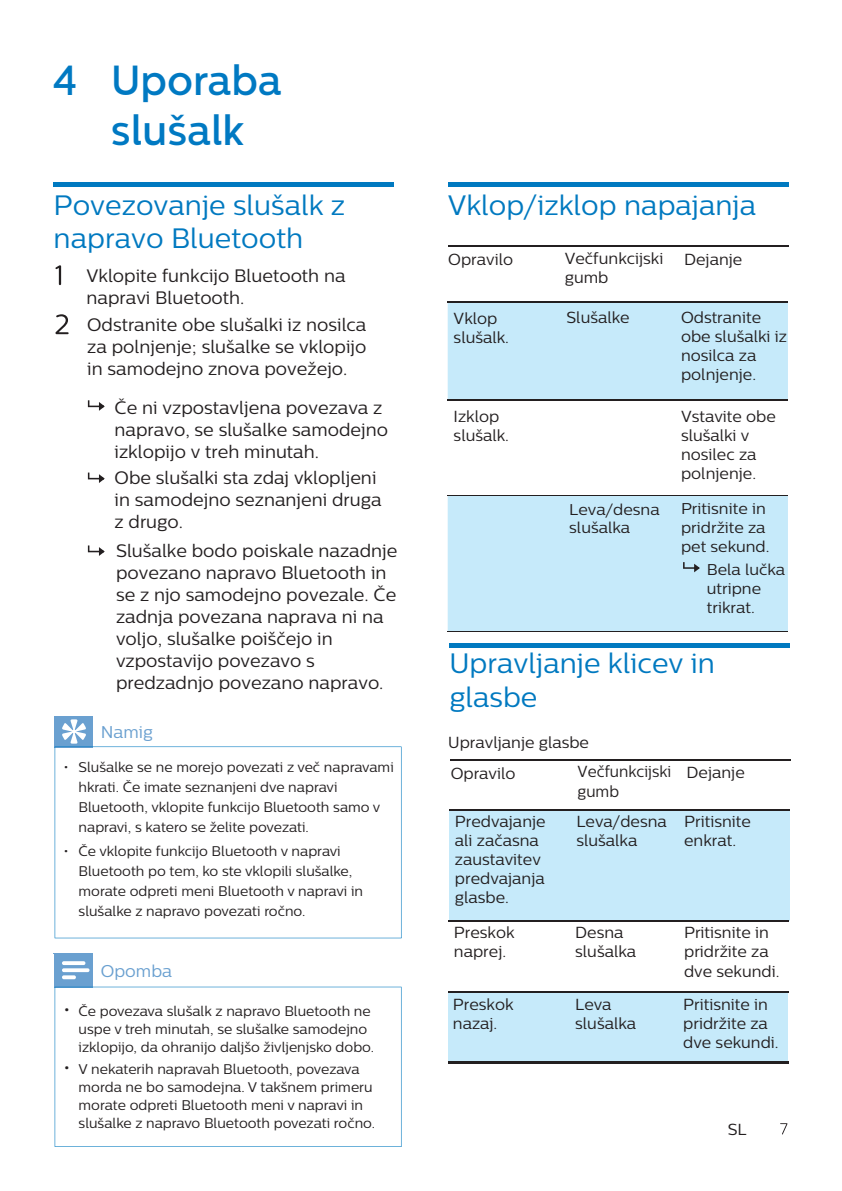
<style>
.page{position:relative;width:842px;height:1191px;background:#fff}
.page>*{position:absolute;margin:0;border:0;box-sizing:border-box;transform-origin:0 0}
.t1{font:500 42px/50.4px "Centrale Sans";color:#0079c2;text-align:center}
.t2{font:28px/33.6px "Centrale Sans";color:#0079c0}
.t3{font:18px/22px "Centrale Sans";color:#231f20}
.t4{font:17px "Centrale Sans";color:#6aa0d0}
.t5{font:16px/19.2px "Centrale Sans";color:#231f20}
.t6{font:16px/19.2px "Centrale Sans";color:#231f20;scale:.95 1}
.t7{font:15.6px/18.8px "Centrale Sans";color:#231f20}
.t8{font:14px/20px "Centrale Sans";color:#231f20}
.s1{font-size:18px}
</style>
<div class="page">
<svg style="left:780px;top:1123px;width:7px;height:11px"></svg>
<hr style="left:54px;top:182px;width:340px;height:4px;background:#0079c0">
<svg style="left:55px;top:265px;width:6px;height:20px"></svg>
<svg style="left:55px;top:314px;width:14px;height:20px"></svg>
<svg style="left:88px;top:400px;width:17px;height:11px"></svg>
<svg style="left:88px;top:472px;width:17px;height:11px"></svg>
<svg style="left:88px;top:545px;width:17px;height:11px"></svg>
<div style="left:54px;top:716px;width:39px;height:31px;background:#6aa0d0"></div>
<hr style="left:93px;top:716px;width:1px;height:30px;background:#6aa0d0">
<svg style="left:62px;top:719px;width:24px;height:24px"></svg>
<hr style="left:448px;top:182px;width:340px;height:4px;background:#0079c0">
<hr style="left:449px;top:643px;width:340px;height:4px;background:#0079c0">
<div style="left:54px;top:953px;width:39px;height:34px;background:#6aa0d0"></div>
<hr style="left:93px;top:953px;width:1px;height:34px;background:#6aa0d0">
<svg style="left:62px;top:961px;width:27px;height:18px"></svg>
<div style="left:448px;top:302px;width:340px;height:97px;background:#c6eafa"></div>
<div style="left:448px;top:496px;width:340px;height:135px;background:#c6eafa"></div>
<hr style="left:448px;top:246px;width:128px;height:1px;background:#231f20">
<hr style="left:576px;top:246px;width:108px;height:1px;background:#231f20">
<hr style="left:684px;top:246px;width:104px;height:1px;background:#231f20">
<hr style="left:448px;top:301px;width:128px;height:1px;background:#231f20">
<hr style="left:576px;top:301px;width:108px;height:1px;background:#231f20">
<hr style="left:684px;top:301px;width:104px;height:1px;background:#231f20">
<hr style="left:448px;top:399px;width:128px;height:2px;background:#231f20">
<hr style="left:576px;top:399px;width:108px;height:2px;background:#231f20">
<hr style="left:684px;top:399px;width:104px;height:2px;background:#231f20">
<hr style="left:448px;top:631px;width:340px;height:1px;background:#231f20">
<hr style="left:448px;top:495px;width:340px;height:1px;background:#231f20">
<svg style="left:683px;top:562px;width:17px;height:10px"></svg>
<div style="left:675px;top:991px;width:113px;height:71px;background:#c6eafa"></div>
<div style="left:571px;top:991px;width:104px;height:71px;background:#c6eafa"></div>
<div style="left:448px;top:991px;width:122px;height:71px;background:#c6eafa"></div>
<div style="left:677px;top:809px;width:112px;height:111px;background:#c6eafa"></div>
<div style="left:572px;top:809px;width:104px;height:111px;background:#c6eafa"></div>
<div style="left:449px;top:809px;width:123px;height:111px;background:#c6eafa"></div>
<hr style="left:450px;top:760px;width:133px;height:1px;background:#231f20">
<hr style="left:583px;top:760px;width:93px;height:1px;background:#231f20">
<hr style="left:676px;top:760px;width:114px;height:1px;background:#231f20">
<hr style="left:449px;top:809px;width:132px;height:1px;background:#231f20">
<hr style="left:581px;top:809px;width:94px;height:1px;background:#231f20">
<hr style="left:675px;top:809px;width:114px;height:1px;background:#231f20">
<hr style="left:448px;top:920px;width:132px;height:1px;background:#231f20">
<hr style="left:580px;top:920px;width:94px;height:1px;background:#231f20">
<hr style="left:674px;top:920px;width:114px;height:1px;background:#231f20">
<hr style="left:448px;top:991px;width:132px;height:1px;background:#231f20">
<hr style="left:580px;top:991px;width:94px;height:1px;background:#231f20">
<hr style="left:674px;top:991px;width:114px;height:1px;background:#231f20">
<hr style="left:448px;top:1061px;width:132px;height:2px;background:#231f20">
<hr style="left:580px;top:1061px;width:94px;height:2px;background:#231f20">
<hr style="left:674px;top:1061px;width:114px;height:2px;background:#231f20">
<svg style="left:55px;top:746px;width:346px;height:192px"></svg>
<svg style="left:55px;top:986px;width:346px;height:160px"></svg>
<h1 class="t1" style="left:53px;top:55px;width:231px">4 Uporaba slušalk</h1>
<h2 class="t2" style="left:54px;top:188px;width:293px">Povezovanje slušalk z napravo Bluetooth</h2>
<p class="t3" style="left:87px;top:264px;width:261px">Vklopite funkcijo Bluetooth na napravi Bluetooth.</p>
<p class="t3" style="left:87px;top:313px;width:281px;text-align:justify">Odstranite obe slušalki iz nosilca za polnjenje; slušalke se vklopijo in samodejno znova povežejo.</p>
<p class="t3" style="left:115px;top:397px;width:275px">Če ni vzpostavljena povezava z napravo, se slušalke samodejno izklopijo v treh minutah.</p>
<p class="t3" style="left:115px;top:466px;width:268px">Obe slušalki sta zdaj vklopljeni in samodejno seznanjeni druga z drugo.</p>
<p class="t3" style="left:116px;top:539px;width:283px">Slušalke bodo poiskale nazadnje povezano napravo Bluetooth in se z njo samodejno povezale. Če zadnja povezana naprava ni na voljo, slušalke poiščejo in vzpostavijo povezavo s predzadnjo povezano napravo.</p>
<p class="t4" style="left:101px;top:722px;width:54px">Namig</p>
<p class="t8" style="left:79px;top:757px;width:317px;text-indent:-15px">• Slušalke se ne morejo povezati z več napravami hkrati. Če imate seznanjeni dve napravi Bluetooth, vklopite funkcijo Bluetooth samo v napravi, s katero se želite povezati.</p>
<p class="t8" style="left:79px;top:841px;width:286px;text-indent:-15px">• Če vklopite funkcijo Bluetooth v napravi Bluetooth po tem, ko ste vklopili slušalke, morate odpreti meni Bluetooth v napravi in slušalke z napravo povezati ročno.</p>
<p class="t4" style="left:101px;top:960px;width:73px">Opomba</p>
<p class="t8" style="left:79px;top:1002px;width:297px;line-height:18px;text-indent:-15px"><span class="s1">•</span> Če povezava slušalk z napravo Bluetooth ne uspe v treh minutah, se slušalke samodejno izklopijo, da ohranijo daljšo življenjsko dobo.</p>
<p class="t8" style="left:79px;top:1059px;width:298px;line-height:18px;text-indent:-15px"><span class="s1">•</span> V nekaterih napravah Bluetooth, povezava morda ne bo samodejna. V takšnem primeru morate odpreti Bluetooth meni v napravi in slušalke z napravo Bluetooth povezati ročno.</p>
<h2 class="t2" style="left:448px;top:188px;width:310px">Vklop/izklop napajanja</h2>
<p class="t5" style="left:565px;top:249px;width:100px">Večfunkcijski gumb</p>
<p class="t5" style="left:454px;top:308px;width:57px">Vklop slušalk.</p>
<p class="t5" style="left:684px;top:249px;width:60px">Dejanje</p>
<p class="t5" style="left:448px;top:250px;width:66px">Opravilo</p>
<p class="t5" style="left:681px;top:307px;width:107px">Odstranite obe slušalki iz nosilca za polnjenje.</p>
<p class="t5" style="left:681px;top:406px;width:96px">Vstavite obe slušalki v nosilec za polnjenje.</p>
<p class="t5" style="left:566px;top:307px;width:65px">Slušalke</p>
<p class="t5" style="left:454px;top:406px;width:57px">Izklop slušalk.</p>
<p class="t7" style="left:569px;top:499px;width:92px">Leva/desna slušalka</p>
<p class="t7" style="left:681px;top:499px;width:90px">Pritisnite in pridržite za pet sekund.</p>
<p class="t7" style="left:707px;top:560px;width:80px">Bela lučka utripne trikrat.</p>
<h2 class="t2" style="left:449px;top:646px;width:267px">Upravljanje klicev in glasbe</h2>
<p class="t5" style="left:448px;top:732px;width:142px">Upravljanje glasbe</p>
<p class="t6" style="left:577px;top:761px;width:100px">Večfunkcijski gumb</p>
<p class="t5" style="left:451px;top:763px;width:66px">Opravilo</p>
<p class="t5" style="left:686px;top:762px;width:60px">Dejanje</p>
<p class="t5" style="left:455px;top:811px;width:92px">Predvajanje ali začasna zaustavitev predvajanja glasbe.</p>
<p class="t5" style="left:576px;top:811px;width:92px">Leva/desna slušalka</p>
<p class="t5" style="left:684px;top:811px;width:68px">Pritisnite enkrat.</p>
<p class="t5" style="left:454px;top:922px;width:62px">Preskok naprej.</p>
<p class="t5" style="left:575px;top:922px;width:62px">Desna slušalka</p>
<p class="t5" style="left:684px;top:922px;width:97px">Pritisnite in pridržite za dve sekundi.</p>
<p class="t5" style="left:453px;top:994px;width:62px">Preskok nazaj.</p>
<p class="t5" style="left:575px;top:994px;width:62px">Leva slušalka</p>
<p class="t5" style="left:683px;top:994px;width:97px">Pritisnite in pridržite za dve sekundi.</p>
<p class="t5" style="left:728px;top:1119px;width:20px">SL</p>
</div>
